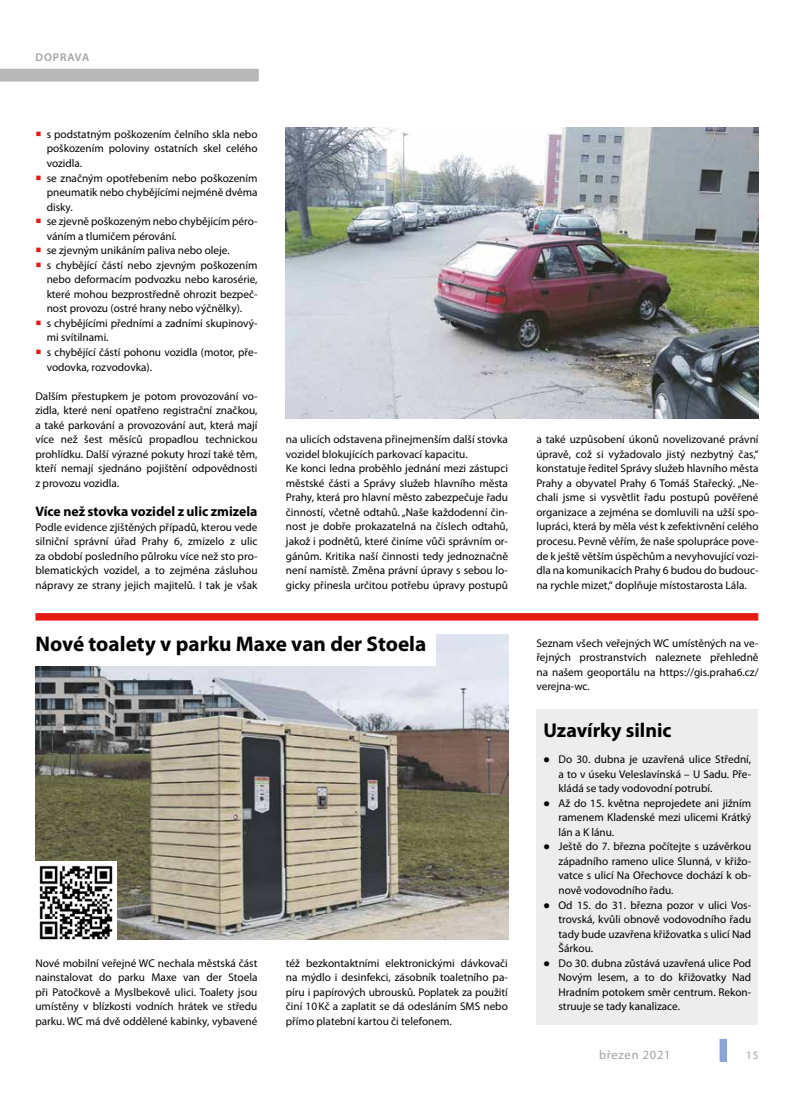
<style>
.page{position:relative;width:794px;height:1110px;background:#fff}
.page>*{position:absolute;margin:0;border:0;box-sizing:border-box;transform-origin:0 0}
.t1{font:700 21.25px "Myriad Pro";color:#000}
.t2{font:700 20px "Myriad Pro";color:#000}
.t3{font:700 13.75px "Myriad Pro";color:#000}
.t4{font:12.5px "Myriad Pro";letter-spacing:.06em;color:#a1a1a1}
.t5{font:11.25px/14.5px "Myriad Pro";color:#000;text-align:justify}
.t6{font:600 11.25px "Myriad Pro";letter-spacing:.08em;color:#a1a1a1}
.t7{font:11.25px "Myriad Pro";color:#a1a1a1}
.s1{color:#e41b13}
</style>
<div class="page">
<div style="left:719px;top:1038px;width:8px;height:23px;background:#8aa4d4"></div>
<div style="left:0;top:69px;width:258px;height:12px;background:#b9b8b8"></div>
<div style="left:35px;top:613px;width:723px;height:7px;background:#e41b13"></div>
<img style="left:286px;top:128px;width:472px;height:290px">
<img style="left:35px;top:634px;width:473px;height:305px">
<div style="left:536px;top:708px;width:222px;height:316px;background:#ededed"></div>
<div style="left:25px;top:625px;width:411px;height:40px;background:#fff"></div>
<img style="left:35px;top:861px;width:82px;height:79px">
<p class="t6" style="left:36px;top:50px;width:55px">DOPRAVA</p>
<p class="t5" style="left:47px;top:127px;width:212px;text-indent:-11px"><span class="s1">○</span> s podstatným poškozením čelního skla nebo poškozením poloviny ostatních skel celého vozidla.</p>
<p class="t5" style="left:47px;top:170px;width:212px;text-indent:-11px"><span class="s1">○</span> se značným opotřebením nebo poškozením pneumatik nebo chybějícími nejméně dvěma disky.</p>
<p class="t5" style="left:47px;top:214px;width:212px;text-indent:-11px"><span class="s1">○</span> se zjevně poškozeným nebo chybějícím péro&shy;váním a tlumičem pérování.</p>
<p class="t5" style="left:35px;top:243px;width:196px"><span class="s1">○</span> se zjevným unikáním paliva nebo oleje.</p>
<p class="t5" style="left:47px;top:257px;width:212px;text-indent:-11px"><span class="s1">○</span> s chybějící částí nebo zjevným poškozením nebo deformacím podvozku nebo karosérie, které mohou bezprostředně ohrozit bezpeč&shy;nost provozu (ostré hrany nebo výčnělky).</p>
<p class="t5" style="left:47px;top:315px;width:212px;text-indent:-11px"><span class="s1">○</span> s chybějícími předními a zadními skupinový&shy;mi svítilnami.</p>
<p class="t5" style="left:47px;top:344px;width:212px;text-indent:-11px"><span class="s1">○</span> s chybějící částí pohonu vozidla (motor, pře&shy;vodovka, rozvodovka).</p>
<p class="t5" style="left:35px;top:388px;width:224px">Dalším přestupkem je potom provozování vo&shy;zidla, které není opatřeno registrační značkou, a také parkování a provozování aut, která mají více než šest měsíců propadlou technickou prohlídku. Další výrazné pokuty hrozí také těm, kteří nemají sjednáno pojištění odpovědnosti z provozu vozidla.</p>
<p class="t3" style="left:35px;top:502px;width:224px">Více než stovka vozidel z ulic zmizela</p>
<p class="t5" style="left:35px;top:519px;width:224px">Podle evidence zjištěných případů, kterou vede silniční správní úřad Prahy 6, zmizelo z ulic za období posledního půlroku více než sto pro&shy;blematických vozidel, a to zejména zásluhou nápravy ze strany jejich majitelů. I tak je však</p>
<p class="t5" style="left:286px;top:432px;width:224px;text-align:left">na ulicích odstavena přinejmenším další stovka vozidel blokujících parkovací kapacitu.<br>Ke konci ledna proběhlo jednání mezi zástupci městské části a Správy služeb hlavního města Prahy, která pro hlavní město zabezpečuje řadu činností, včetně odtahů. „Naše každodenní čin&shy;nost je dobře prokazatelná na číslech odtahů, jakož i podnětů, které činíme vůči správním or&shy;gánům. Kritika naší činnosti tedy jednoznačně není namístě. Změna právní úpravy s sebou lo&shy;gicky přinesla určitou potřebu úpravy postupů</p>
<p class="t5" style="left:536px;top:432px;width:224px">a také uzpůsobení úkonů novelizované právní úpravě, což si vyžadovalo jistý nezbytný čas,“ konstatuje ředitel Správy služeb hlavního města Prahy a obyvatel Prahy 6 Tomáš Stařecký. „Ne&shy;chali jsme si vysvětlit řadu postupů pověřené organizace a zejména se domluvili na užší spo&shy;lupráci, která by měla vést k zefektivnění celého procesu. Pevně věřím, že naše spolupráce pove&shy;de k ještě větším úspěchům a nevyhovující vozi&shy;dla na komunikacích Prahy 6 budou do budouc&shy;na rychle mizet,“ doplňuje místostarosta Lála.</p>
<h1 class="t1" style="left:35px;top:629px;width:392px">Nové toalety v parku Maxe van der Stoela</h1>
<p class="t5" style="left:35px;top:955px;width:223px">Nové mobilní veřejné WC nechala městská část nainstalovat do parku Maxe van der Stoela při Patočkově a Myslbekově ulici. Toalety jsou umístěny v blízkosti vodních hrátek ve středu parku. WC má dvě oddělené kabinky, vybavené</p>
<p class="t5" style="left:286px;top:955px;width:223px">též bezkontaktními elektronickými dávkovači na mýdlo i desinfekci, zásobník toaletního pa&shy;píru i papírových ubrousků. Poplatek za použití činí 10Kč a zaplatit se dá odesláním SMS nebo přímo platební kartou či telefonem.</p>
<p class="t5" style="left:536px;top:635px;width:224px">Seznam všech veřejných WC umístěných na ve&shy;řejných prostranstvích naleznete přehledně na našem geoportálu na https://gis.praha6.cz/ verejna-wc.</p>
<h2 class="t2" style="left:543px;top:717px;width:130px">Uzavírky silnic</h2>
<p class="t5" style="left:558px;top:751px;width:194px;text-indent:-15px">● Do 30. dubna je uzavřená ulice Střední, a to v úseku Veleslavínská – U Sadu. Pře&shy;kládá se tady vodovodní potrubí.</p>
<p class="t5" style="left:558px;top:795px;width:194px;text-indent:-15px">● Až do 15. května neprojedete ani jižním ramenem Kladenské mezi ulicemi Krátký lán a K lánu.</p>
<p class="t5" style="left:558px;top:838px;width:194px;text-indent:-15px">● Ještě do 7. března počítejte s uzávěrkou západního rameno ulice Slunná, v křižo&shy;vatce s ulicí Na Ořechovce dochází k ob&shy;nově vodovodního řadu.</p>
<p class="t5" style="left:558px;top:897px;width:194px;text-indent:-15px">● Od 15. do 31. března pozor v ulici Vos&shy;trovská, kvůli obnově vodovodního řadu tady bude uzavřena křižovatka s ulicí Nad Šárkou.</p>
<p class="t5" style="left:558px;top:955px;width:194px;text-indent:-15px">● Do 30. dubna zůstává uzavřená ulice Pod Novým lesem, a to do křižovatky Nad Hradním potokem směr centrum. Rekon&shy;struuje se tady kanalizace.</p>
<p class="t4" style="left:599px;top:1047px;width:73px">březen 2021</p>
<p class="t7" style="left:746px;top:1048px;width:14px">15</p>
</div>
